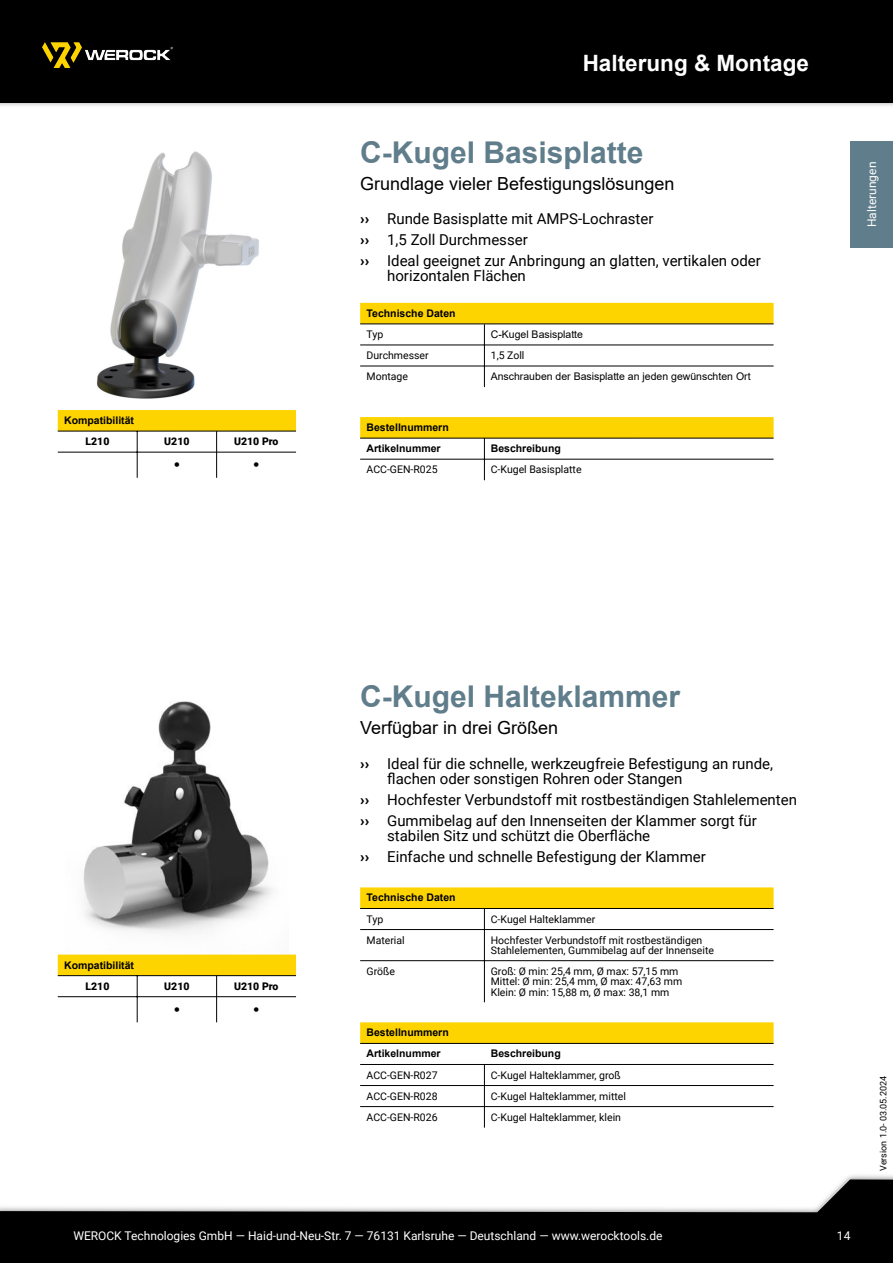
<style>
.page{position:relative;width:893px;height:1263px;background:#fff}
.page>*{position:absolute;margin:0;border:0;box-sizing:border-box;transform-origin:0 0}
.t1{font:700 30px "Arial";color:#607d8b}
.t2{font:700 22.5px "Arial";color:#fff}
.t3{font:18px "Arial";color:#000}
.t4{font:15px/21px "Roboto";color:#000}
.t5{font:12px "Roboto";color:#fff}
.t6{font:10.5px/10.5px "Roboto";color:#000}
.t7{font:700 10.5px/21px "Arial";color:#000}
.t8{font:10.5px "Arial";color:#000}
.t9{font:900 10.5px "Roboto";color:#000}
.t10{font:9px "Roboto";color:#000}
.s1{font-weight:900}
</style>
<div class="page">
<svg style="left:0;top:1179px;width:893px;height:84px;fill:#000"></svg>
<img style="left:0;top:102px;width:893px;height:4px">
<div style="left:0;top:0;width:893px;height:102px;background:#000"></div>
<div style="left:850px;top:141px;width:43px;height:107px;background:#607d8b"></div>
<img style="left:96px;top:151px;width:163px;height:248px">
<img style="left:83px;top:701px;width:189px;height:232px">
<img style="left:43px;top:43px;width:130px;height:24px">
<div style="left:360px;top:303px;width:414px;height:21px;background:#fed400"></div>
<hr style="left:484px;top:324px;width:1px;height:63px;background:#000">
<hr style="left:360px;top:345px;width:414px;height:1px;background:#000">
<hr style="left:360px;top:366px;width:414px;height:1px;background:#000">
<hr style="left:360px;top:323px;width:414px;height:1px;background:#000">
<div style="left:360px;top:417px;width:414px;height:21px;background:#fed400"></div>
<hr style="left:484px;top:438px;width:1px;height:42px;background:#000">
<hr style="left:360px;top:438px;width:414px;height:1px;background:#000">
<hr style="left:360px;top:459px;width:414px;height:1px;background:#000">
<div style="left:58px;top:410px;width:238px;height:21px;background:#fed400"></div>
<hr style="left:216px;top:431px;width:1px;height:47px;background:#000">
<hr style="left:137px;top:431px;width:1px;height:47px;background:#000">
<hr style="left:58px;top:431px;width:238px;height:1px;background:#000">
<hr style="left:58px;top:452px;width:238px;height:1px;background:#000">
<div style="left:58px;top:954px;width:238px;height:22px;background:#fed400"></div>
<hr style="left:216px;top:976px;width:1px;height:46px;background:#000">
<hr style="left:137px;top:976px;width:1px;height:46px;background:#000">
<hr style="left:58px;top:975px;width:238px;height:1px;background:#000">
<hr style="left:58px;top:996px;width:238px;height:1px;background:#000">
<div style="left:360px;top:887px;width:414px;height:21px;background:#fed400"></div>
<hr style="left:484px;top:909px;width:1px;height:93px;background:#000">
<hr style="left:360px;top:929px;width:414px;height:1px;background:#000">
<hr style="left:360px;top:960px;width:414px;height:1px;background:#000">
<hr style="left:360px;top:908px;width:414px;height:1px;background:#000">
<div style="left:360px;top:1022px;width:414px;height:21px;background:#fed400"></div>
<hr style="left:484px;top:1064px;width:1px;height:63px;background:#000">
<hr style="left:360px;top:1085px;width:414px;height:1px;background:#000">
<hr style="left:360px;top:1106px;width:414px;height:1px;background:#000">
<hr style="left:360px;top:1043px;width:414px;height:1px;background:#000">
<hr style="left:360px;top:1064px;width:414px;height:1px;background:#000">
<p class="t7" style="left:64px;top:411px;width:71px">Kompatibilität</p>
<p class="t9" style="left:86px;top:437px;width:25px">L210</p>
<p class="t9" style="left:164px;top:437px;width:27px">U210</p>
<p class="t9" style="left:234px;top:437px;width:46px">U210 Pro</p>
<p class="t3" style="left:174px;top:458px;width:8px">•</p>
<p class="t3" style="left:253px;top:458px;width:8px">•</p>
<h2 class="t2" style="left:583px;top:54px;width:228px">Halterung &amp; Montage</h2>
<h1 class="t1" style="left:360px;top:141px;width:285px">C-Kugel Basisplatte</h1>
<p class="t3" style="left:360px;top:177px;width:316px">Grundlage vieler Befestigungslösungen</p>
<p class="t4" style="left:360px;top:210px;width:295px"><span class="s1">››</span> Runde Basisplatte mit AMPS-Lochraster</p>
<p class="t4" style="left:360px;top:231px;width:402px"><span class="s1">››</span> 1,5 Zoll Durchmesser<br><span class="s1">››</span> Ideal geeignet zur Anbringung an glatten, vertikalen oder</p>
<p class="t4" style="left:387px;top:267px;width:140px">horizontalen Flächen</p>
<p class="t7" style="left:367px;top:303px;width:91px">Technische Daten</p>
<p class="t6" style="left:367px;top:330px;width:18px">Typ</p>
<p class="t8" style="left:491px;top:330px;width:94px">C-Kugel Basisplatte</p>
<p class="t6" style="left:367px;top:351px;width:64px">Durchmesser</p>
<p class="t6" style="left:491px;top:351px;width:35px">1,5 Zoll</p>
<p class="t6" style="left:367px;top:372px;width:43px">Montage</p>
<p class="t8" style="left:491px;top:372px;width:261px">Anschrauben der Basisplatte an jeden gewünschten Ort</p>
<p class="t7" style="left:367px;top:418px;width:84px">Bestellnummern<br>Artikelnummer</p>
<p class="t7" style="left:491px;top:439px;width:72px">Beschreibung</p>
<p class="t6" style="left:367px;top:466px;width:73px">ACC-GEN-R025</p>
<p class="t6" style="left:491px;top:466px;width:92px">C-Kugel Basisplatte</p>
<p class="t5" style="left:867px;top:227px;width:67px;rotate:-90deg">Halterungen</p>
<h1 class="t1" style="left:360px;top:685px;width:322px">C-Kugel Halteklammer</h1>
<p class="t3" style="left:360px;top:721px;width:200px">Verfügbar in drei Größen</p>
<p class="t7" style="left:64px;top:955px;width:71px">Kompatibilität</p>
<p class="t9" style="left:86px;top:982px;width:25px">L210</p>
<p class="t9" style="left:164px;top:982px;width:27px">U210</p>
<p class="t9" style="left:234px;top:982px;width:46px">U210 Pro</p>
<p class="t3" style="left:174px;top:1003px;width:8px">•</p>
<p class="t3" style="left:253px;top:1003px;width:8px">•</p>
<p class="t4" style="left:387px;top:758px;width:387px;line-height:15px;text-indent:-27px"><span class="s1">››</span> Ideal für die schnelle, werkzeugfreie Befestigung an runde, flachen oder sonstigen Rohren oder Stangen</p>
<p class="t4" style="left:360px;top:791px;width:438px"><span class="s1">››</span> Hochfester Verbundstoff mit rostbeständigen Stahlelementen <span class="s1">››</span> Gummibelag auf den Innenseiten der Klammer sorgt für</p>
<p class="t4" style="left:360px;top:827px;width:347px;text-indent:27px">stabilen Sitz und schützt die Oberfläche<br><span class="s1">››</span> Einfache und schnelle Befestigung der Klammer</p>
<p class="t7" style="left:367px;top:888px;width:91px">Technische Daten</p>
<p class="t6" style="left:367px;top:915px;width:18px">Typ</p>
<p class="t6" style="left:491px;top:915px;width:106px">C-Kugel Halteklammer</p>
<p class="t6" style="left:367px;top:936px;width:40px">Material</p>
<p class="t6" style="left:491px;top:936px;width:225px">Hochfester Verbundstoff mit rostbeständigen<br>Stahlelementen, Gummibelag auf der Innenseite</p>
<p class="t6" style="left:367px;top:967px;width:30px">Größe</p>
<p class="t6" style="left:491px;top:967px;width:193px">Groß: Ø min: 25,4 mm, Ø max: 57,15 mm<br>Mittel: Ø min: 25,4 mm, Ø max: 47,63 mm<br>Klein: Ø min: 15,88 m, Ø max: 38,1 mm</p>
<p class="t7" style="left:367px;top:1023px;width:84px">Bestellnummern<br>Artikelnummer</p>
<p class="t7" style="left:491px;top:1044px;width:72px">Beschreibung</p>
<p class="t6" style="left:367px;top:1071px;width:73px">ACC-GEN-R027</p>
<p class="t6" style="left:491px;top:1071px;width:132px">C-Kugel Halteklammer, groß</p>
<p class="t6" style="left:367px;top:1092px;width:73px">ACC-GEN-R028</p>
<p class="t6" style="left:491px;top:1092px;width:137px">C-Kugel Halteklammer, mittel</p>
<p class="t6" style="left:367px;top:1113px;width:73px">ACC-GEN-R026</p>
<p class="t6" style="left:491px;top:1113px;width:132px">C-Kugel Halteklammer, klein</p>
<p class="t5" style="left:73px;top:1231px;width:591px">WEROCK Technologies GmbH — Haid-und-Neu-Str. 7 — 76131 Karlsruhe — Deutschland — www.werocktools.de</p>
<p class="t5" style="left:837px;top:1231px;width:15px">14</p>
<p class="t10" style="left:880px;top:1171px;width:96px;rotate:-90deg">Version 1.0- 03.05.2024</p>
</div>
